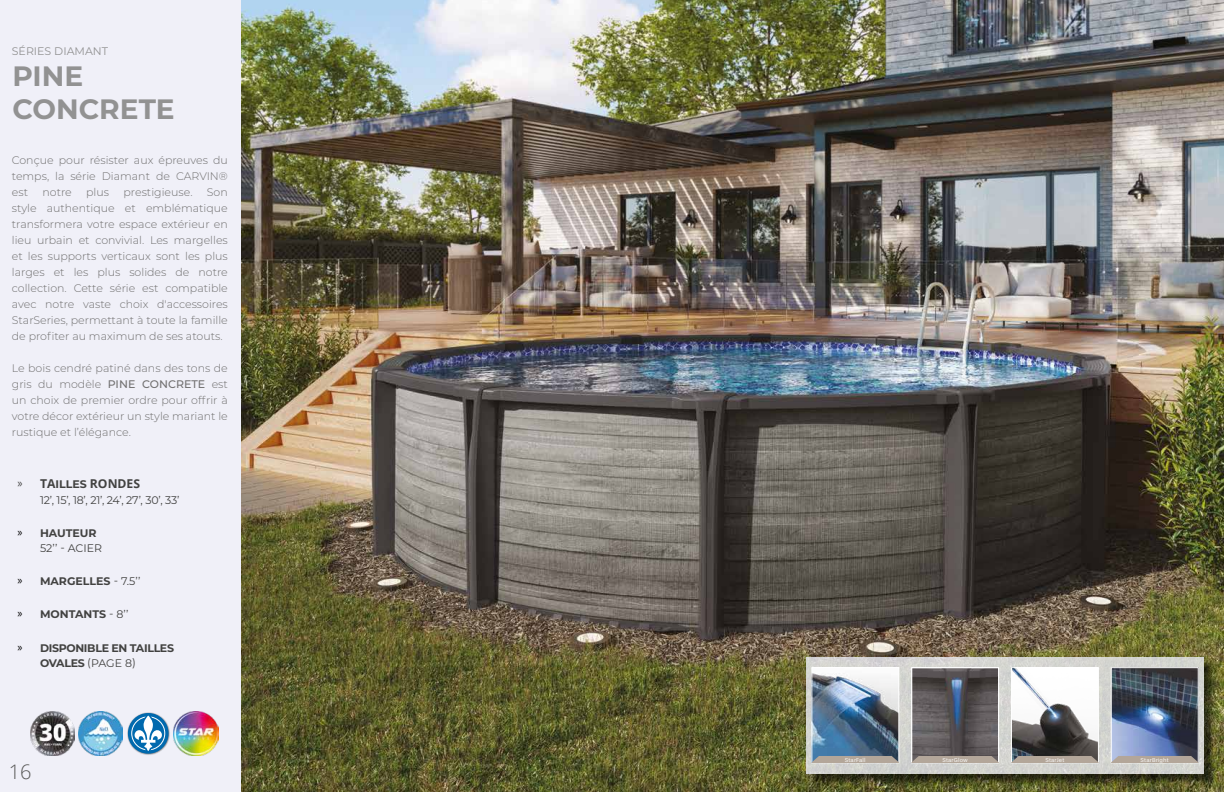
<style>
.page{position:relative;width:1224px;height:792px;background:#fff}
.page>*{position:absolute;margin:0;border:0;box-sizing:border-box;transform-origin:0 0}
.t1{font:700 28px/33.6px "Montserrat";color:#929292}
.t2{font:300 20px "Open Sans";color:#575756}
.t3{font:700 12.2px "Open Sans";color:#424241}
.t4{font:300 11px/16px "Montserrat";color:#706f6f;text-align:justify}
.t5{font:11px/15.2px "Montserrat";letter-spacing:-.02em;color:#424241}
.t6{font:700 11px/15.2px "Montserrat";letter-spacing:-.03em;color:#424241}
.t7{font:700 11px "Montserrat";color:#424241}
.t8{font:11px "Montserrat";color:#929292}
.t9{font:5.8px "Stevie Sans";letter-spacing:.03em;color:#fff}
.s1{font-weight:500}
.s2{font-family:"Myriad Pro";font-weight:400}
.s3{font-family:"Montserrat";font-size:11px}
.s4{font-family:"Myriad Pro";font-size:12px;color:#000}
.s5{font-weight:700}
.s6{font-family:"Myriad Pro";font-weight:400;font-size:12px;color:#000}
.s7{font-weight:400}
</style>
<div class="page">
<img style="left:241px;top:0;width:983px;height:792px">
<div style="left:808px;top:658px;width:408px;height:128px;background:#000;opacity:.75"></div>
<div style="left:806px;top:657px;width:398px;height:116px;background:#d4d4d0"></div>
<img style="left:813px;top:669px;width:84px;height:87px">
<div style="left:811px;top:667px;width:88px;height:96px;border:1px solid #fff"></div>
<img style="left:914px;top:670px;width:83px;height:86px">
<div style="left:911px;top:667px;width:88px;height:96px;border:1px solid #fff"></div>
<img style="left:1013px;top:669px;width:84px;height:87px">
<div style="left:1011px;top:667px;width:88px;height:96px;border:1px solid #fff"></div>
<img style="left:1113px;top:669px;width:84px;height:87px">
<div style="left:1111px;top:667px;width:88px;height:96px;border:1px solid #fff"></div>
<svg style="left:811px;top:756px;width:88px;height:7px"></svg>
<svg style="left:911px;top:756px;width:88px;height:7px"></svg>
<svg style="left:1011px;top:756px;width:88px;height:7px"></svg>
<svg style="left:1111px;top:756px;width:88px;height:7px"></svg>
<div style="left:0;top:0;width:241px;height:792px;background:#eeeff8"></div>
<img style="left:127px;top:712px;width:43px;height:43px">
<svg style="left:128px;top:713px;width:41px;height:41px"></svg>
<svg style="left:131px;top:713px;width:34px;height:41px"></svg>
<img style="left:78px;top:711px;width:45px;height:44px">
<img style="left:30px;top:711px;width:45px;height:45px">
<img style="left:174px;top:711px;width:44px;height:45px">
<p class="t8" style="left:12px;top:43px;width:98px">SÉRIES DIAMANT</p>
<h1 class="t1" style="left:12px;top:57px;width:164px">PINE<br>CONCRETE</h1>
<p class="t4" style="left:12px;top:152px;width:218px">Conçue pour résister aux épreuves du temps, la série Diamant de CARVIN® est</p>
<p class="t4" style="left:42px;top:184px;width:31px">notre</p>
<p class="t4" style="left:86px;top:184px;width:24px">plus</p>
<p class="t4" style="left:124px;top:184px;width:71px">prestigieuse.</p>
<p class="t4" style="left:12px;top:184px;width:218px;text-indent:195px">Son style authentique et emblématique transformera votre espace extérieur en lieu urbain et convivial. Les margelles et les supports verticaux sont les plus larges et les plus solides de notre collection. Cette série est compatible avec notre vaste choix d'accessoires StarSeries, permettant à toute la famille de profiter au maximum de ses atouts.</p>
<p class="t4" style="left:12px;top:360px;width:217px">Le bois cendré patiné dans des tons de gris du modèle <span class="s1">PINE CONCRETE</span> est un choix de premier ordre pour offrir à votre décor extérieur un style mariant le rustique et l’élégance.</p>
<p class="t3" style="left:18px;top:475px;width:124px"><span class="s2">»</span> TA<span class="s3">ILLES</span> RONDES</p>
<p class="t5" style="left:40px;top:492px;width:141px">12’, 15’, 18’, 21’, 24’, 27’, 30’, 33’</p>
<p class="t5" style="left:40px;top:525px;width:63px;text-indent:-23px"><span class="s4">»</span> <span class="s5">HAUTEUR<br></span>52’’ - ACIER</p>
<p class="t7" style="left:18px;top:573px;width:124px"><span class="s6">»</span> MARGELLES <span class="s7">- 7.5’’</span></p>
<p class="t7" style="left:18px;top:607px;width:112px"><span class="s6">»</span> MONTANTS <span class="s7">- 8’’</span></p>
<p class="t6" style="left:40px;top:639px;width:135px;text-indent:-23px"><span class="s6">»</span> DISPONIBLE EN TAILLES<br>OVALES <span class="s7">(PAGE 8)</span></p>
<h2 class="t2" style="left:9px;top:758px;width:24px">16</h2>
<p class="t9" style="left:845px;top:756px;width:22px">StarFall</p>
<p class="t9" style="left:942px;top:756px;width:27px">StarGlow</p>
<p class="t9" style="left:1045px;top:756px;width:20px">StarJet</p>
<p class="t9" style="left:1141px;top:756px;width:30px">StarBright</p>
</div>
